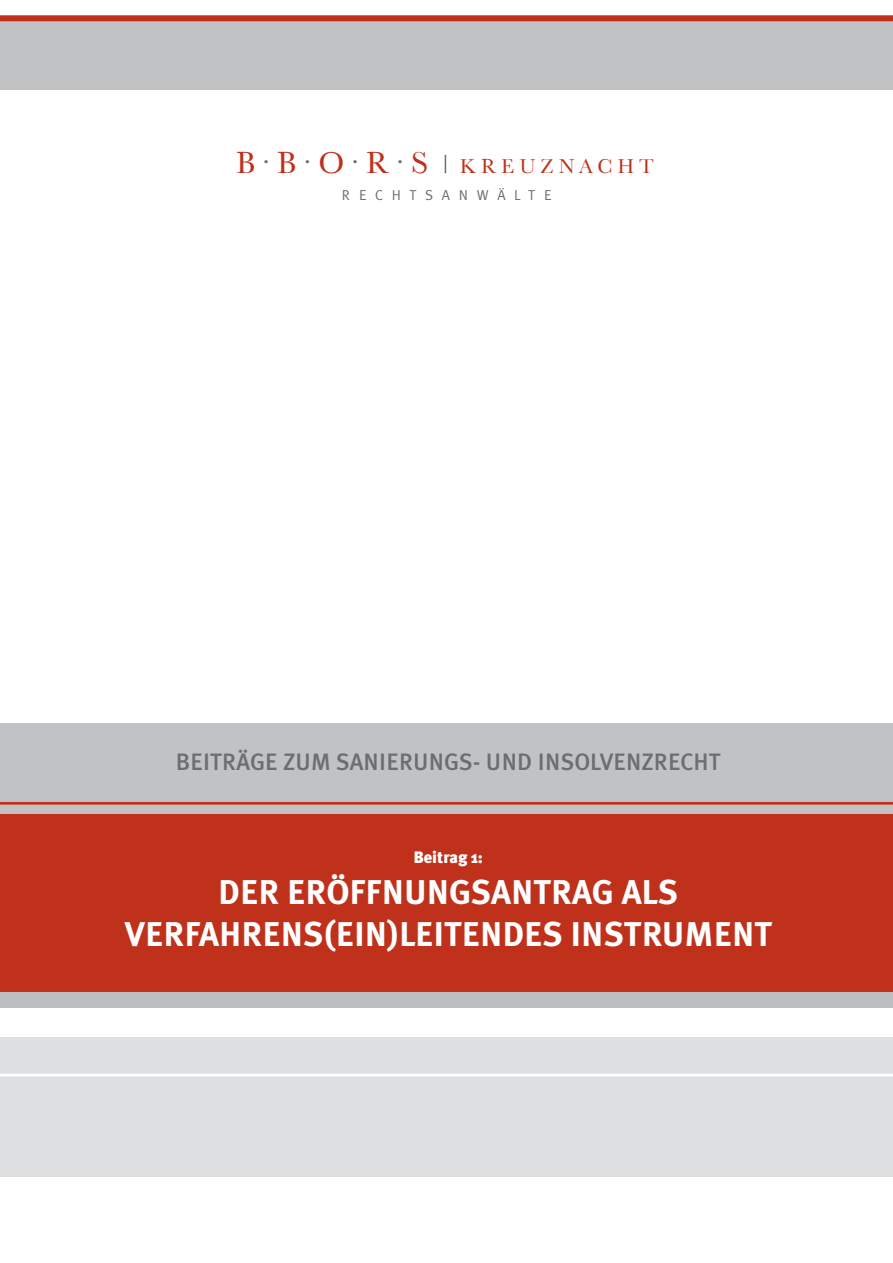
<style>
.page{position:relative;width:893px;height:1263px;background:#fff}
.page>*{position:absolute;margin:0;border:0;box-sizing:border-box;transform-origin:0 0}
.t1{font:700 34.35px/41.2px "Meta Plus";letter-spacing:.065em;color:#fff;text-align:center}
.t2{font:500 23.85px "Meta Plus";color:#6d6e71}
.t3{font:21px "Baskerville";letter-spacing:.235em;color:#bf311a}
.t4{font:900 16.5px "Meta Plus";color:#fff}
.t5{font:14.4px "Meta Plus Normal";letter-spacing:.6em;color:#6d6e71}
.s1{font-size:31.5px}
</style>
<div class="page">
<svg style="left:445px;top:155px;width:1px;height:18px"></svg>
<div style="left:0;top:723px;width:893px;height:92px;background:#c0c2c4"></div>
<div style="left:0;top:988px;width:893px;height:20px;background:#bcbec0"></div>
<hr style="left:0;top:802px;width:893px;height:3px;background:#bf311a">
<div style="left:0;top:814px;width:893px;height:178px;background:#bf311a"></div>
<div style="left:0;top:1037px;width:893px;height:139px;background:#dedfe0"></div>
<hr style="left:0;top:1074px;width:893px;height:2px;background:#fff">
<div style="left:0;top:17px;width:893px;height:72px;background:#c0c2c4"></div>
<div style="left:0;top:15px;width:893px;height:6px;background:#bf311a"></div>
<p class="t3" style="left:236px;top:154px;width:419px"><span class="s1">B</span> <sup>.</sup> <span class="s1">B</span> <sup>.</sup> <span class="s1">O</span> <sup>.</sup> <span class="s1">R</span> <sup>.</sup> <span class="s1">S</span> KREUZNACHT</p>
<p class="t5" style="left:342px;top:186px;width:211px">RECHTSANWÄLTE</p>
<p class="t2" style="left:176px;top:748px;width:547px">BEITRÄGE ZUM SANIERUNGS- UND I NSOLVENZRECHT</p>
<p class="t4" style="left:413px;top:848px;width:71px">Beitrag 1:</p>
<p class="t1" style="left:125px;top:872px;width:642px">DER ERÖFFNUNGSANTRAG ALS<br>VERFAHRENS(EIN)LEITENDES I NSTRUMENT</p>
</div>
